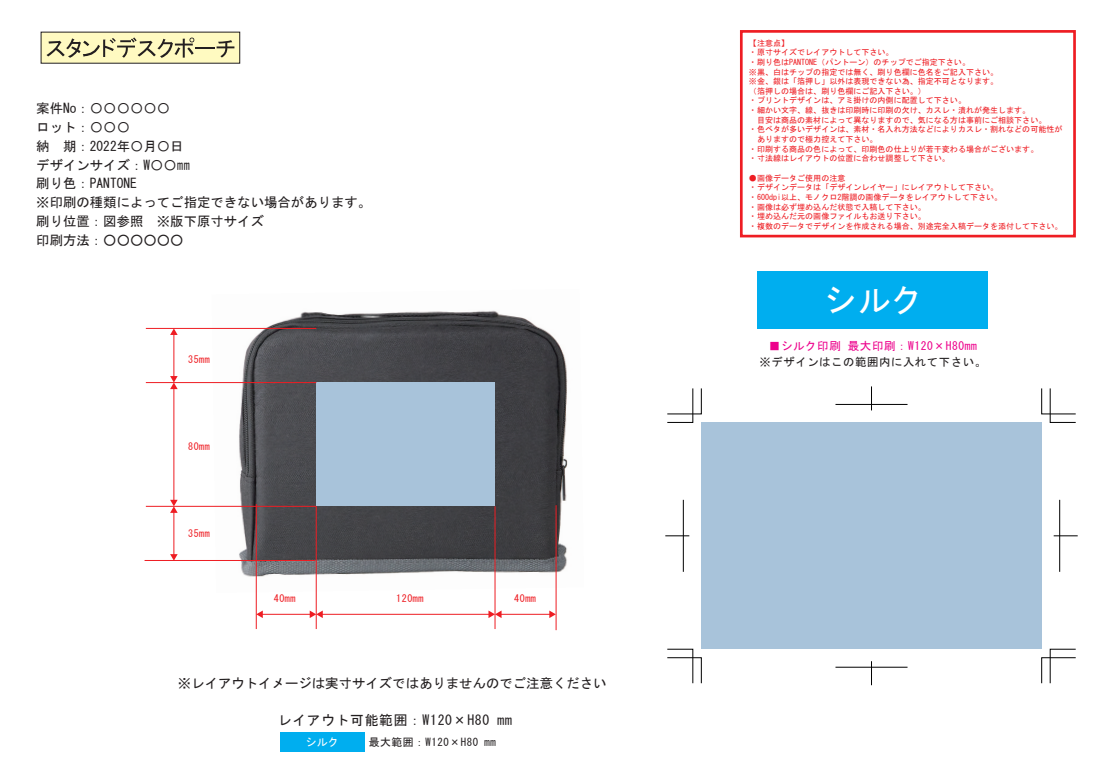
<style>
.page{position:relative;width:1105px;height:781px;background:#fff}
.page>*{position:absolute;margin:0;border:0;box-sizing:border-box;transform-origin:0 0}
.t1{font:33.2px "MS P Gothic";color:#fff}
.t2{font:13.8px "MS Gothic";letter-spacing:.05em;color:#231f20}
.t3{font:13.4px/18.7px "MS Gothic";color:#231f20}
.t4{font:11.5px "MS Gothic";letter-spacing:.05em;color:#ed028c}
.t5{font:11.4px "MS Gothic";letter-spacing:.05em;color:#231f20}
.t6{font:11.1px "MS P Gothic";color:#fff}
.t7{font:10.8px "MS Gothic";letter-spacing:.05em;color:#231f20}
.t8{font:10.1px "MS Gothic";letter-spacing:.05em;color:#ee1d23}
.t9{font:10px "MS Gothic";letter-spacing:.05em;color:#ee1d23}
.t10{font:8px/9.6px "MS Gothic";color:#ee1d23}
</style>
<div class="page">
<img style="left:212px;top:310px;width:356px;height:283px">
<div style="left:316px;top:383px;width:179px;height:123px;background:#a8c3da"></div>
<hr style="left:494px;top:506px;width:1px;height:123px;background:#ee1d23">
<hr style="left:256px;top:504px;width:1px;height:125px;background:#ee1d23">
<hr style="left:316px;top:506px;width:1px;height:123px;background:#ee1d23">
<hr style="left:555px;top:505px;width:1px;height:125px;background:#ee1d23">
<hr style="left:322px;top:614px;width:167px;height:1px;background:#ee1d23">
<hr style="left:262px;top:614px;width:49px;height:1px;background:#ee1d23">
<svg style="left:256px;top:611px;width:7px;height:7px"></svg>
<svg style="left:310px;top:611px;width:13px;height:7px"></svg>
<hr style="left:500px;top:614px;width:50px;height:1px;background:#ee1d23">
<svg style="left:488px;top:611px;width:13px;height:7px"></svg>
<svg style="left:549px;top:611px;width:7px;height:7px"></svg>
<svg style="left:272px;top:587px;width:25px;height:6px"></svg>
<svg style="left:395px;top:591px;width:30px;height:2px"></svg>
<svg style="left:512px;top:587px;width:25px;height:6px"></svg>
<hr style="left:146px;top:328px;width:170px;height:1px;background:#ee1d23">
<hr style="left:173px;top:334px;width:1px;height:43px;background:#ee1d23">
<svg style="left:170px;top:328px;width:8px;height:7px"></svg>
<hr style="left:144px;top:560px;width:171px;height:1px;background:#ee1d23">
<hr style="left:173px;top:512px;width:1px;height:43px;background:#ee1d23">
<svg style="left:170px;top:554px;width:8px;height:6px"></svg>
<hr style="left:146px;top:382px;width:170px;height:1px;background:#ee1d23">
<hr style="left:146px;top:506px;width:170px;height:1px;background:#ee1d23">
<hr style="left:173px;top:388px;width:1px;height:113px;background:#ee1d23">
<svg style="left:170px;top:376px;width:8px;height:13px"></svg>
<svg style="left:170px;top:500px;width:8px;height:13px"></svg>
<div style="left:740px;top:30px;width:335px;height:207px;border:3px solid #ee1d23"></div>
<div style="left:757px;top:272px;width:231px;height:57px;background:#00aeef"></div>
<div style="left:280px;top:732px;width:84px;height:19px;background:#00aeef"></div>
<div style="left:701px;top:422px;width:340px;height:227px;background:#a8c3da"></div>
<svg style="left:667px;top:649px;width:34px;height:35px"></svg>
<svg style="left:667px;top:388px;width:34px;height:35px"></svg>
<svg style="left:1041px;top:388px;width:34px;height:35px"></svg>
<svg style="left:1041px;top:649px;width:34px;height:35px"></svg>
<svg style="left:665px;top:536px;width:24px;height:1px"></svg>
<hr style="left:683px;top:500px;width:1px;height:72px;background:#000">
<svg style="left:1053px;top:536px;width:24px;height:1px"></svg>
<hr style="left:1059px;top:500px;width:1px;height:72px;background:#000">
<hr style="left:835px;top:404px;width:72px;height:1px;background:#000">
<svg style="left:871px;top:386px;width:1px;height:24px"></svg>
<hr style="left:835px;top:667px;width:72px;height:1px;background:#000">
<svg style="left:871px;top:661px;width:1px;height:24px"></svg>
<div style="left:41px;top:32px;width:199px;height:31px;background:#fffac1"></div>
<svg style="left:46px;top:37px;width:148px;height:21px"></svg>
<hr style="left:195px;top:47px;width:20px;height:2px;background:#231f20">
<svg style="left:216px;top:40px;width:18px;height:18px"></svg>
<h3 class="t3" style="left:36px;top:99px;width:336px">案件No：〇〇〇〇〇〇<br>ロット：〇〇〇<br>納 期：2022年〇月〇日<br>デザインサイズ：W〇〇㎜<br>刷り色：PANTONE　<br>※印刷の種類によってご指定できない場合があります。刷り位置：図参照　※版下原寸サイズ<br>印刷方法：○○○○○○　</h3>
<p class="t9" style="left:188px;top:355px;width:23px">35mm</p>
<p class="t9" style="left:188px;top:441px;width:23px">80mm</p>
<p class="t9" style="left:188px;top:529px;width:23px">35mm</p>
<p class="t8" style="left:274px;top:593px;width:23px">40mm</p>
<p class="t8" style="left:396px;top:593px;width:29px">120mm</p>
<p class="t8" style="left:514px;top:593px;width:23px">40mm</p>
<h3 class="t3" style="left:178px;top:674px;width:430px">※レイアウトイメージは実寸サイズではありませんのでご注意ください</h3>
<h2 class="t2" style="left:278px;top:713px;width:235px">レイアウト可能範囲：W120×H80 mm</h2>
<h3 class="t6" style="left:306px;top:736px;width:33px">シルク</h3>
<h3 class="t7" style="left:369px;top:736px;width:129px">最大範囲：W120×H80 mm</h3>
<p class="t10" style="left:749px;top:38px;width:42px">【注意点】</p>
<p class="t10" style="left:749px;top:48px;width:146px">・原寸サイズでレイアウトして下さい。</p>
<p class="t10" style="left:749px;top:57px;width:222px">・刷り色はPANTONE（パントーン）のチップでご指定下さい。</p>
<p class="t10" style="left:749px;top:67px;width:251px">※黒、白はチップの指定では無く、刷り色欄に色名をご記入下さい。</p>
<p class="t10" style="left:749px;top:76px;width:251px">※金、銀は「箔押し」以外は表現できない為、指定不可となります。</p>
<p class="t10" style="left:749px;top:86px;width:178px">（箔押しの場合は、刷り色欄にご記入下さい。）</p>
<p class="t10" style="left:749px;top:96px;width:218px">・プリントデザインは、アミ掛けの内側に配置して下さい。</p>
<p class="t10" style="left:749px;top:105px;width:283px">・細かい文字、線、抜きは印刷時に印刷の欠け、カスレ・潰れが発生します。</p>
<p class="t10" style="left:757px;top:115px;width:291px">目安は商品の素材によって異なりますので、気になる方は事前にご相談下さい。</p>
<p class="t10" style="left:749px;top:125px;width:315px">・色ベタが多いデザインは、素材・名入れ方法などによりカスレ・割れなどの可能性が</p>
<p class="t10" style="left:757px;top:134px;width:122px">ありますので極力控えて下さい。</p>
<p class="t10" style="left:749px;top:144px;width:291px">・印刷する商品の色によって、印刷色の仕上りが若干変わる場合がございます。</p>
<p class="t10" style="left:749px;top:154px;width:202px">・寸法線はレイアウトの位置に合わせ調整して下さい。</p>
<p class="t10" style="left:749px;top:173px;width:315px">●画像データご使用の注意<br>・デザインデータは「デザインレイヤー」にレイアウトして下さい。<br>・600dpi以上、モノクロ2階調の画像データをレイアウトして下さい。<br>・画像は必ず埋め込んだ状態で入稿して下さい。<br>・埋め込んだ元の画像ファイルもお送り下さい。<br>・複数のデータでデザインを作成される場合、別途完全入稿データを添付して下さい。</p>
<h1 class="t1" style="left:826px;top:284px;width:95px">シルク</h1>
<h3 class="t4" style="left:769px;top:340px;width:209px">■シルク印刷 最大印刷：W120×H80mm</h3>
<h3 class="t5" style="left:759px;top:356px;width:228px">※デザインはこの範囲内に入れて下さい。</h3>
</div>
